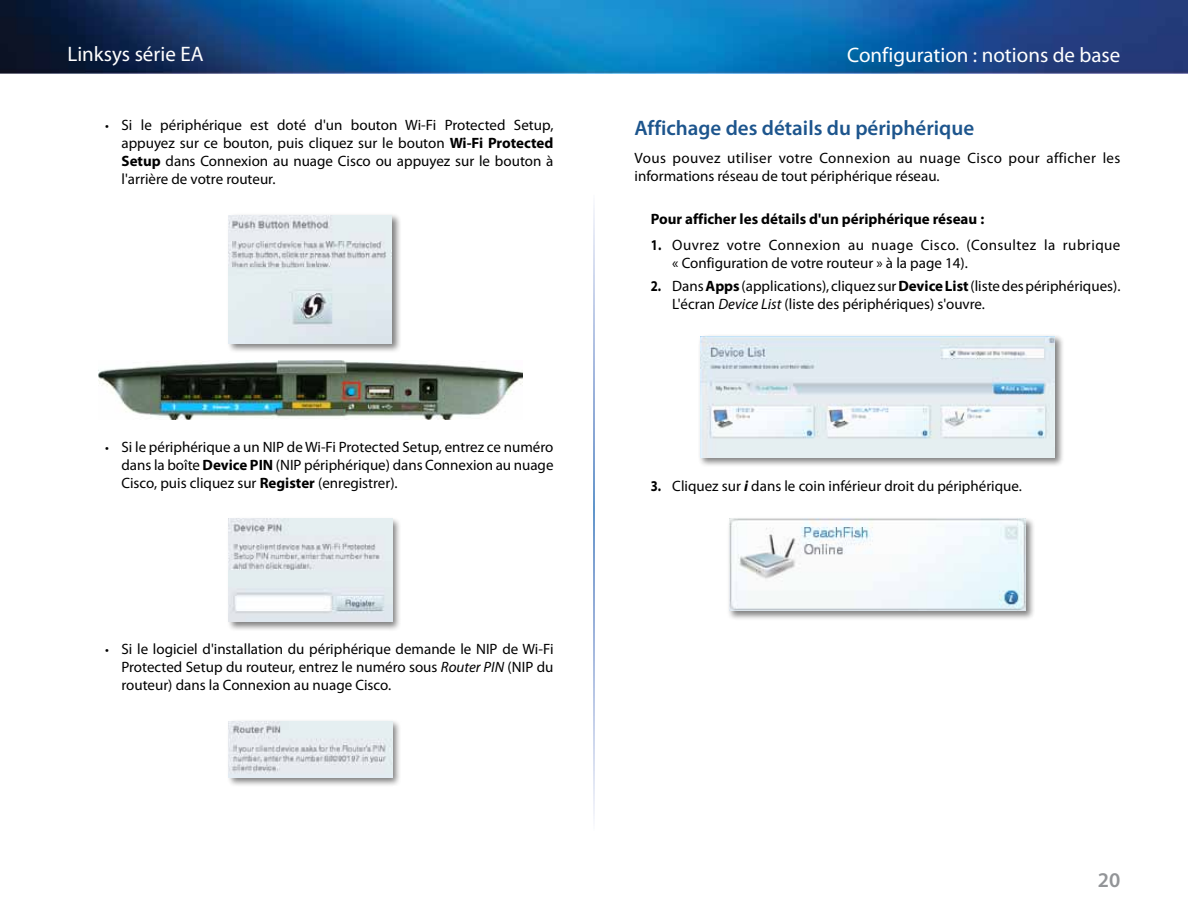
<style>
.page{position:relative;width:1188px;height:918px;background:#fff}
.page>*{position:absolute;margin:0;border:0;box-sizing:border-box;transform-origin:0 0}
.t1{font:21px "Myriad Pro";color:#fff}
.t2{font:600 21px "Myriad Pro";color:#1d558d}
.t3{font:600 21px "Myriad Pro";color:#939598}
.t4{font:15px/18px "Myriad Pro";color:#000;text-align:justify}
.t5{font:15px/18px "Myriad Pro";letter-spacing:.02em;color:#000}
.t6{font:15px/18px "Myriad Pro";letter-spacing:.025em;color:#000}
.t7{font:700 15px "Myriad Pro";color:#000}
.s1{font-size:13.5px}
.s2{font-weight:700}
.s3{font-style:italic}
.s4{font-weight:700;font-style:italic}
</style>
<div class="page">
<img style="left:0;top:0;width:1188px;height:73px">
<div style="left:226px;top:213px;width:176px;height:140px;background:#000;opacity:.5"></div>
<img style="left:229px;top:215px;width:163px;height:128px">
<img style="left:99px;top:360px;width:423px;height:59px">
<div style="left:227px;top:517px;width:175px;height:115px;background:#000;opacity:.5"></div>
<img style="left:229px;top:519px;width:163px;height:103px">
<div style="left:227px;top:719px;width:175px;height:68px;background:#000;opacity:.5"></div>
<img style="left:229px;top:721px;width:163px;height:56px">
<div style="left:698px;top:334px;width:367px;height:133px;background:#000;opacity:.5"></div>
<img style="left:700px;top:336px;width:355px;height:121px">
<div style="left:727px;top:516px;width:309px;height:105px;background:#000;opacity:.5"></div>
<img style="left:729px;top:519px;width:297px;height:92px">
<p class="t1" style="left:68px;top:41px;width:138px">Linksys série EA</p>
<p class="t1" style="left:847px;top:42px;width:275px">Configuration : notions de base</p>
<p class="t4" style="left:122px;top:116px;width:433px;text-indent:-16px"><span class="s1">•</span> Si le périphérique est doté d'un bouton Wi-Fi Protected Setup, appuyez sur ce bouton, puis cliquez sur le bouton <span class="s2">Wi-Fi Protected Setup</span> dans Connexion au nuage Cisco ou appuyez sur le bouton à l'arrière de votre routeur.</p>
<p class="t4" style="left:122px;top:438px;width:434px;text-indent:-16px"><span class="s1">•</span> Si le périphérique a un NIP de Wi-Fi Protected Setup, entrez ce numéro dans la boîte <span class="s2">Device PIN</span> (NIP périphérique) dans Connexion au nuage Cisco, puis cliquez sur <span class="s2">Register</span> (enregistrer).</p>
<p class="t4" style="left:122px;top:640px;width:434px;text-indent:-16px"><span class="s1">•</span> Si le logiciel d'installation du périphérique demande le NIP de Wi-Fi Protected Setup du routeur, entrez le numéro sous <span class="s3">Router PIN</span> (NIP du routeur) dans la Connexion au nuage Cisco.</p>
<p class="t2" style="left:634px;top:114px;width:341px">Affichage des détails du périphérique</p>
<p class="t5" style="left:634px;top:149px;width:487px">Vous pouvez utiliser votre Connexion au nuage Cisco pour afficher les informations réseau de tout périphérique réseau.</p>
<p class="t7" style="left:651px;top:209px;width:335px">Pour afficher les détails d'un périphérique réseau :</p>
<p class="t6" style="left:672px;top:235px;width:450px;text-indent:-22px"><span class="s2">1.</span> Ouvrez votre Connexion au nuage Cisco. (Consultez la rubrique « Configuration de votre routeur » à la page 14).</p>
<p class="t4" style="left:672px;top:277px;width:450px;text-indent:-22px"><span class="s2">2.</span> Dans <span class="s2">Apps</span> (applications), cliquez sur <span class="s2">Device List</span> (liste des périphériques).<br>L'écran <span class="s3">Device List</span> (liste des périphériques) s'ouvre.</p>
<p class="t4" style="left:651px;top:477px;width:373px"><span class="s2">3.</span> Cliquez sur <span class="s4">i</span> dans le coin inférieur droit du périphérique.</p>
<p class="t3" style="left:1098px;top:867px;width:24px">20</p>
</div>
